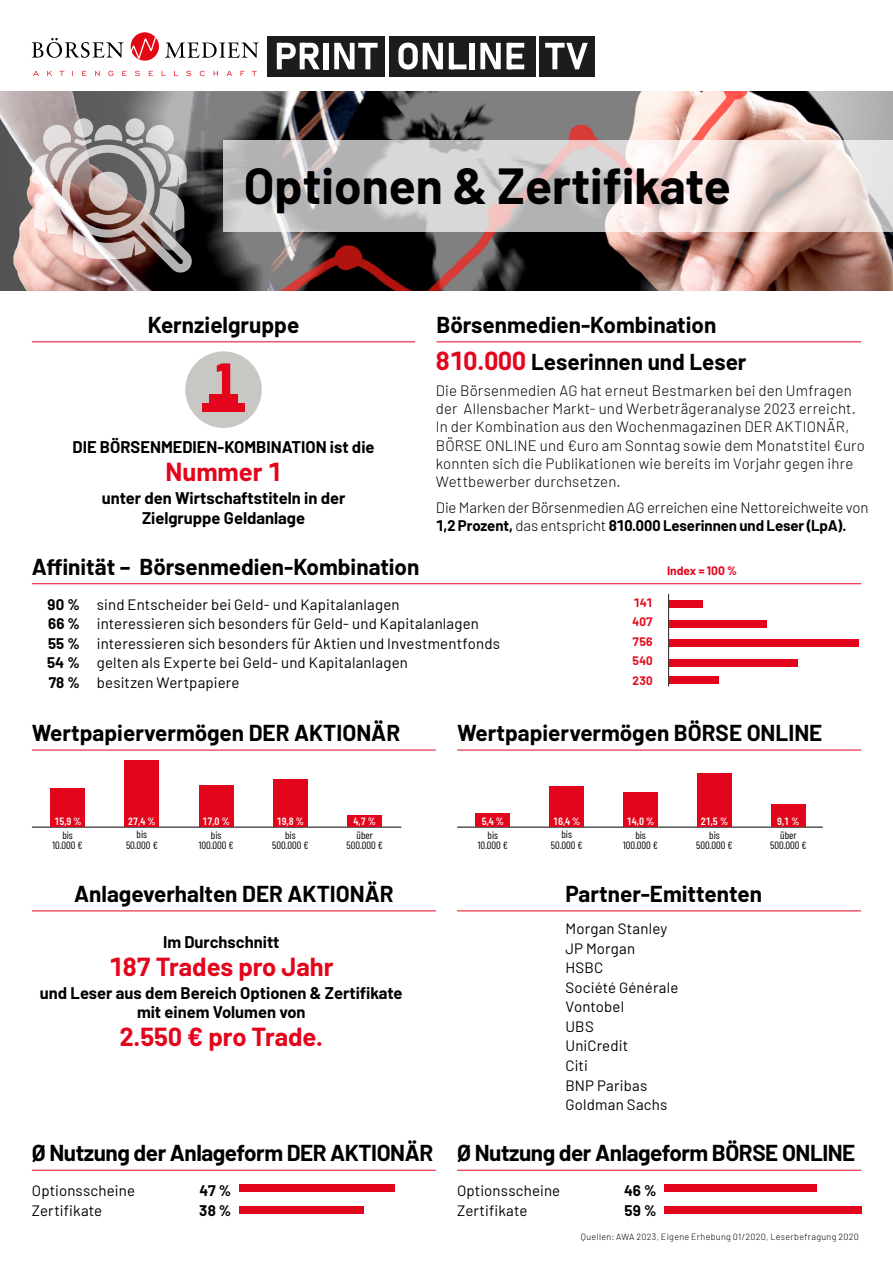
<style>
.page{position:relative;width:893px;height:1263px;background:#fff}
.page>*{position:absolute;margin:0;border:0;box-sizing:border-box;transform-origin:0 0}
.t1{font:700 49.5px "Barlow";color:#000}
.t2{font:700 25.5px "Barlow";color:#e3051c}
.t3{font:700 22.5px "Barlow";color:#000}
.t4{font:700 22.5px "Barlow";letter-spacing:-.02em;color:#000}
.t5{font:700 16.5px/19.8px "Barlow";color:#000;text-align:center}
.t6{font:15px/19.5px "Barlow";letter-spacing:.01em;color:#000}
.t7{font:300 15px/18px "Barlow";letter-spacing:.01em;color:#000}
.t8{font:300 15px/18px "Barlow";letter-spacing:-.01em;color:#000}
.t9{font:700 15px/19.5px "Barlow";color:#000}
.t10{font:700 12px/19.5px "Barlow";letter-spacing:.025em;color:#e40e1f;text-align:justify}
.t11{font:700 12px "Barlow";color:#e3051c}
.t12{font:10.5px/10.5px "Barlow Condensed";color:#000;text-align:center}
.t13{font:600 10.5px "Barlow Condensed";color:#fff}
.t14{font:300 9px "Barlow";letter-spacing:.035em;color:#000}
.s1{font-size:25.5px;color:#e3051c}
.s2{font-weight:700}
</style>
<div class="page">
<img style="left:0;top:91px;width:893px;height:200px">
<div style="left:267px;top:36px;width:118px;height:40px;background:#1c1c1c"></div>
<svg style="left:277px;top:43px;width:43px;height:26px"></svg>
<div style="left:324px;top:43px;width:5px;height:26px;background:#fff"></div>
<svg style="left:334px;top:43px;width:44px;height:26px"></svg>
<div style="left:389px;top:36px;width:146px;height:40px;background:#1c1c1c"></div>
<svg style="left:398px;top:43px;width:45px;height:27px"></svg>
<svg style="left:449px;top:43px;width:17px;height:26px"></svg>
<div style="left:470px;top:43px;width:5px;height:26px;background:#fff"></div>
<svg style="left:480px;top:43px;width:21px;height:26px"></svg>
<svg style="left:507px;top:43px;width:17px;height:26px"></svg>
<div style="left:539px;top:36px;width:55px;height:40px;background:#1c1c1c"></div>
<svg style="left:545px;top:43px;width:43px;height:26px"></svg>
<div style="left:185px;top:351px;width:77px;height:77px;background:#c7c7c4;border-radius:50%"></div>
<svg style="left:217px;top:363px;width:13px;height:31px"></svg>
<div style="left:209px;top:394px;width:29px;height:9px;background:#e3051c"></div>
<div style="left:202px;top:403px;width:43px;height:9px;background:#e3051c"></div>
<hr style="left:32px;top:341px;width:383px;height:1px;background:#e3051c">
<hr style="left:436px;top:341px;width:425px;height:1px;background:#e3051c">
<hr style="left:32px;top:583px;width:829px;height:1px;background:#e3051c">
<div style="left:669px;top:676px;width:50px;height:7px;background:#e3051c"></div>
<hr style="left:668px;top:594px;width:1px;height:92px;background:#292621">
<div style="left:669px;top:601px;width:33px;height:7px;background:#e3051c"></div>
<div style="left:669px;top:620px;width:97px;height:7px;background:#e3051c"></div>
<div style="left:669px;top:659px;width:128px;height:7px;background:#e3051c"></div>
<div style="left:669px;top:640px;width:190px;height:7px;background:#e3051c"></div>
<svg style="left:165px;top:42px;width:94px;height:16px"></svg>
<svg style="left:32px;top:32px;width:127px;height:29px"></svg>
<svg style="left:33px;top:71px;width:224px;height:5px"></svg>
<hr style="left:32px;top:750px;width:404px;height:1px;background:#e3051c">
<hr style="left:457px;top:750px;width:404px;height:1px;background:#e3051c">
<hr style="left:32px;top:827px;width:369px;height:1px;background:#000">
<div style="left:50px;top:788px;width:35px;height:39px;background:#e3051c"></div>
<div style="left:124px;top:760px;width:35px;height:67px;background:#e3051c"></div>
<div style="left:199px;top:786px;width:35px;height:41px;background:#e3051c"></div>
<div style="left:273px;top:779px;width:35px;height:48px;background:#e3051c"></div>
<div style="left:347px;top:815px;width:35px;height:12px;background:#e3051c"></div>
<hr style="left:457px;top:827px;width:366px;height:1px;background:#000">
<div style="left:475px;top:814px;width:35px;height:13px;background:#e3051c"></div>
<div style="left:549px;top:786px;width:35px;height:41px;background:#e3051c"></div>
<div style="left:623px;top:793px;width:35px;height:34px;background:#e3051c"></div>
<div style="left:697px;top:773px;width:35px;height:54px;background:#e3051c"></div>
<div style="left:771px;top:804px;width:35px;height:23px;background:#e3051c"></div>
<hr style="left:32px;top:910px;width:404px;height:1px;background:#e3051c">
<hr style="left:457px;top:910px;width:404px;height:1px;background:#e3051c">
<div style="left:239px;top:1184px;width:155px;height:7px;background:#e3051c"></div>
<div style="left:664px;top:1184px;width:152px;height:7px;background:#e3051c"></div>
<div style="left:239px;top:1206px;width:125px;height:7px;background:#e3051c"></div>
<div style="left:664px;top:1206px;width:197px;height:7px;background:#e3051c"></div>
<hr style="left:32px;top:1170px;width:404px;height:1px;background:#e3051c">
<hr style="left:457px;top:1170px;width:404px;height:1px;background:#e3051c">
<svg style="left:32px;top:1144px;width:13px;height:19px"></svg>
<svg style="left:457px;top:1144px;width:13px;height:19px"></svg>
<svg style="left:223px;top:141px;width:670px;height:91px;background:#d7d0cf"></svg>
<svg style="left:74px;top:118px;width:19px;height:19px"></svg>
<svg style="left:125px;top:118px;width:20px;height:19px"></svg>
<svg style="left:32px;top:125px;width:160px;height:148px;background:#afa09d"></svg>
<h1 class="t1" style="left:244px;top:150px;width:488px">Optionen &amp; Zertifikate</h1>
<h3 class="t3" style="left:148px;top:308px;width:153px">Kernzielgruppe</h3>
<h3 class="t3" style="left:436px;top:308px;width:281px">Börsenmedien-Kombination</h3>
<p class="t5" style="left:73px;top:436px;width:304px">DIE BÖRSENMEDIEN-KOMBINATION ist die</p>
<h2 class="t2" style="left:165px;top:453px;width:118px">Nummer 1</h2>
<p class="t5" style="left:102px;top:487px;width:245px">unter den Wirtschaftstiteln in der<br>Zielgruppe Geldanlage</p>
<h3 class="t3" style="left:436px;top:345px;width:312px"><span class="s1">810.000</span> Leserinnen und Leser</h3>
<p class="t7" style="left:436px;top:381px;width:431px">Die Börsenmedien AG hat erneut Bestmarken bei den Umfragen der Allensbacher Markt- und Werbeträgeranalyse 2023 erreicht.<br>In der Kombination aus den Wochenmagazinen DER AKTIONÄR, BÖRSE ONLINE und €uro am Sonntag sowie dem Monatstitel €uro konnten sich die Publikationen wie bereits im Vorjahr gegen ihre Wettbewerber durchsetzen.</p>
<p class="t8" style="left:436px;top:497px;width:434px">Die Marken der Börsenmedien AG erreichen eine Nettoreichweite von<br><span class="s2">1,2 Prozent,</span> das entspricht <span class="s2">810.000 Leserinnen und Leser (LpA).</span></p>
<h3 class="t3" style="left:32px;top:550px;width:389px">Affinität – Börsenmedien-Kombination</h3>
<p class="t6" style="left:97px;top:593px;width:405px">sind Entscheider bei Geld- und Kapitalanlagen<br>interessieren sich besonders für Geld- und Kapitalanlagen interessieren sich besonders für Aktien und Investmentfonds gelten als Experte bei Geld- und Kapitalanlagen<br>besitzen Wertpapiere</p>
<p class="t9" style="left:47px;top:593px;width:34px;text-align:justify">90 % 66 % 55 % 54 % 78 %</p>
<p class="t10" style="left:632px;top:591px;width:22px">141<br>407<br>756<br>540<br>230</p>
<p class="t11" style="left:667px;top:562px;width:72px">Index = 100 %</p>
<h3 class="t3" style="left:32px;top:716px;width:370px">Wertpapiervermögen DER AKTIONÄR</h3>
<h3 class="t3" style="left:457px;top:716px;width:367px">Wertpapiervermögen BÖRSE ONLINE</h3>
<p class="t13" style="left:54px;top:813px;width:29px">15,9 %</p>
<p class="t13" style="left:128px;top:813px;width:29px">27,4 %</p>
<p class="t13" style="left:203px;top:813px;width:29px">17,0 %</p>
<p class="t13" style="left:277px;top:813px;width:29px">19,8 %</p>
<p class="t13" style="left:354px;top:813px;width:24px">4,7 %</p>
<p class="t12" style="left:53px;top:829px;width:32px">bis<br>10.000 €</p>
<p class="t12" style="left:126px;top:829px;width:33px">bis<br>50.000 €</p>
<p class="t12" style="left:199px;top:829px;width:36px">bis<br>100.000 €</p>
<p class="t12" style="left:272px;top:829px;width:38px">bis<br>500.000 €</p>
<p class="t12" style="left:347px;top:829px;width:38px">über<br>500.000 €</p>
<p class="t13" style="left:482px;top:813px;width:24px">5,4 %</p>
<p class="t13" style="left:553px;top:813px;width:29px">16,4 %</p>
<p class="t13" style="left:627px;top:813px;width:29px">14,0 %</p>
<p class="t13" style="left:701px;top:813px;width:29px">21,5 %</p>
<p class="t13" style="left:777px;top:813px;width:24px">9,1 %</p>
<p class="t12" style="left:478px;top:829px;width:32px">bis<br>10.000 €</p>
<p class="t12" style="left:551px;top:829px;width:33px">bis<br>50.000 €</p>
<p class="t12" style="left:623px;top:829px;width:36px">bis<br>100.000 €</p>
<p class="t12" style="left:696px;top:829px;width:38px">bis<br>500.000 €</p>
<p class="t12" style="left:770px;top:829px;width:38px">über<br>500.000 €</p>
<h3 class="t3" style="left:74px;top:877px;width:321px">Anlageverhalten DER AKTIONÄR</h3>
<h3 class="t3" style="left:565px;top:877px;width:198px">Partner-Emittenten</h3>
<p class="t6" style="left:566px;top:918px;width:114px">Morgan Stanley<br>JP Morgan<br>HSBC<br>Société Générale<br>Vontobel<br>UBS<br>UniCredit<br>Citi<br>BNP Paribas<br>Goldman Sachs</p>
<p class="t5" style="left:163px;top:931px;width:118px">Im Durchschnitt</p>
<h2 class="t2" style="left:109px;top:948px;width:226px">187 Trades pro Jahr</h2>
<p class="t5" style="left:40px;top:981px;width:364px">und Leser aus dem Bereich Optionen &amp; Zertifikate mit einem Volumen von</p>
<h2 class="t2" style="left:120px;top:1018px;width:205px">2.550 € pro Trade.</h2>
<h3 class="t4" style="left:32px;top:1136px;width:825px">O Nutzung der Anlageform DER AKTIONÄR O Nutzung der Anlageform BÖRSE ONLINE</h3>
<p class="t9" style="left:199px;top:1180px;width:33px">47 %<br>38 %</p>
<p class="t9" style="left:624px;top:1180px;width:33px">46 %<br>59 %</p>
<p class="t6" style="left:32px;top:1180px;width:105px">Optionsscheine<br>Zertifikate</p>
<p class="t6" style="left:457px;top:1180px;width:105px">Optionsscheine<br>Zertifikate</p>
<p class="t14" style="left:581px;top:1230px;width:279px">Quellen: AWA 2023, Eigene Erhebung 01/2020, Leserbefragung 2020</p>
</div>
